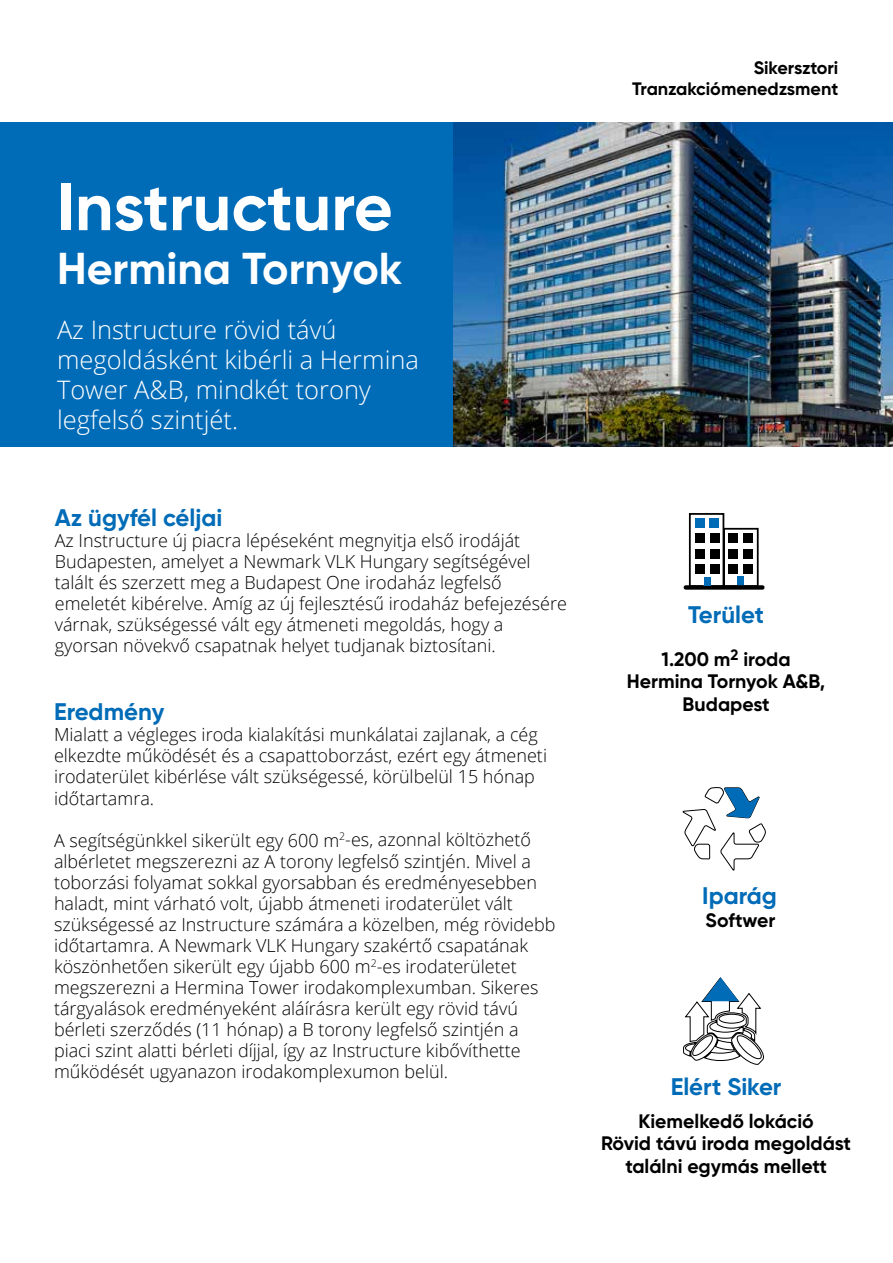
<style>
.page{position:relative;width:893px;height:1263px;background:#fff}
.page>*{position:absolute;margin:0;border:0;box-sizing:border-box;transform-origin:0 0}
.t1{font:700 66.9px "Gilroy";color:#fff}
.t2{font:700 44.55px "Gilroy";color:#fff}
.t3{font:300 25.5px/30.3px "Open Sans";color:#fff}
.t4{font:700 24px "Gilroy";color:#006bb7}
.t5{font:700 19.5px/22.5px "Gilroy";color:#000;text-align:center}
.t6{font:300 18px/21px "Open Sans";color:#000}
.t7{font:700 18px/21.6px "Gilroy";color:#000;text-align:right}
</style>
<div class="page">
<div style="left:0;top:123px;width:893px;height:324px;background:#006bb7"></div>
<img style="left:454px;top:123px;width:439px;height:324px">
<svg style="left:683px;top:977px;width:81px;height:88px"></svg>
<svg style="left:682px;top:787px;width:84px;height:84px"></svg>
<div style="left:689px;top:513px;width:35px;height:74px;border:2px solid #000"></div>
<div style="left:723px;top:528px;width:36px;height:59px;border:2px solid #000"></div>
<div style="left:695px;top:518px;width:10px;height:10px;background:#006bb7"></div>
<div style="left:710px;top:518px;width:9px;height:10px;background:#006bb7"></div>
<div style="left:695px;top:534px;width:10px;height:9px;background:#000"></div>
<div style="left:710px;top:534px;width:9px;height:9px;background:#000"></div>
<div style="left:728px;top:534px;width:10px;height:9px;background:#000"></div>
<div style="left:743px;top:534px;width:9px;height:9px;background:#000"></div>
<div style="left:728px;top:549px;width:10px;height:9px;background:#000"></div>
<div style="left:743px;top:549px;width:9px;height:9px;background:#000"></div>
<div style="left:728px;top:564px;width:10px;height:10px;background:#000"></div>
<div style="left:743px;top:564px;width:9px;height:10px;background:#000"></div>
<div style="left:695px;top:549px;width:10px;height:9px;background:#000"></div>
<div style="left:710px;top:549px;width:9px;height:9px;background:#000"></div>
<div style="left:695px;top:564px;width:10px;height:10px;background:#000"></div>
<div style="left:710px;top:564px;width:9px;height:10px;background:#000"></div>
<div style="left:736px;top:577px;width:7px;height:9px;background:#006bb7"></div>
<div style="left:684px;top:585px;width:81px;height:5px;border:2px solid #000"></div>
<div style="left:709px;top:519px;width:10px;height:9px;background:#006bb7"></div>
<div style="left:703px;top:577px;width:7px;height:8px;background:#006bb7"></div>
<h1 class="t1" style="left:57px;top:165px;width:337px">Instructure</h1>
<h2 class="t2" style="left:57px;top:241px;width:347px">Hermina Tornyok</h2>
<h3 class="t3" style="left:57px;top:314px;width:363px">Az Instructure rövid távú megoldásként kibérli a Hermina<br>Tower A&amp;B, mindkét torony legfelső szintjét.</h3>
<h3 class="t4" style="left:55px;top:503px;width:169px">Az ügyfél céljai</h3>
<p class="t6" style="left:55px;top:529px;width:514px">Az Instructure új piacra lépéseként megnyitja első irodáját Budapesten, amelyet a Newmark VLK Hungary segítségével talált és szerzett meg a Budapest One irodaház legfelső emeletét kibérelve. Amíg az új fejlesztésű irodaház befejezésére várnak, szükségessé vált egy átmeneti megoldás, hogy a gyorsan növekvő csapatnak helyet tudjanak biztosítani.</p>
<h3 class="t4" style="left:54px;top:697px;width:112px">Eredmény</h3>
<p class="t6" style="left:54px;top:724px;width:495px">Mialatt a végleges iroda kialakítási munkálatai zajlanak, a cég elkezdte működését és a csapattoborzást, ezért egy átmeneti irodaterület kibérlése vált szükségessé, körülbelül 15 hónap időtartamra.</p>
<p class="t6" style="left:54px;top:829px;width:503px">A segítségünkkel sikerült egy 600 m<sup>2</sup>-es, azonnal költözhető albérletet megszerezni az A torony legfelső szintjén. Mivel a toborzási folyamat sokkal gyorsabban és eredményesebben haladt, mint várható volt, újabb átmeneti irodaterület vált szükségessé az Instructure számára a közelben, még rövidebb időtartamra. A Newmark VLK Hungary szakértő csapatának köszönhetően sikerült egy újabb 600 m<sup>2</sup>-es irodaterületet megszerezni a Hermina Tower irodakomplexumban. Sikeres tárgyalások eredményeként aláírásra került egy rövid távú bérleti szerződés (11 hónap) a B torony legfelső szintjén a piaci szint alatti bérleti díjjal, így az Instructure kibővíthette működését ugyanazon irodakomplexumon belül.</p>
<p class="t7" style="left:632px;top:56px;width:208px">Sikersztori<br>Tranzakciómenedzsment</p>
<h3 class="t4" style="left:688px;top:599px;width:77px">Terület</h3>
<p class="t5" style="left:627px;top:648px;width:200px">1.200 m<sup>2</sup> iroda<br>Hermina Tornyok A&amp;B,<br>Budapest</p>
<h3 class="t4" style="left:702px;top:881px;width:76px">Iparág</h3>
<p class="t5" style="left:705px;top:909px;width:72px">Softwer</p>
<h3 class="t4" style="left:671px;top:1071px;width:112px">Elért Siker</h3>
<p class="t5" style="left:601px;top:1110px;width:252px">Kiemelkedő lokáció<br>Rövid távú iroda megoldást találni egymás mellett</p>
</div>
